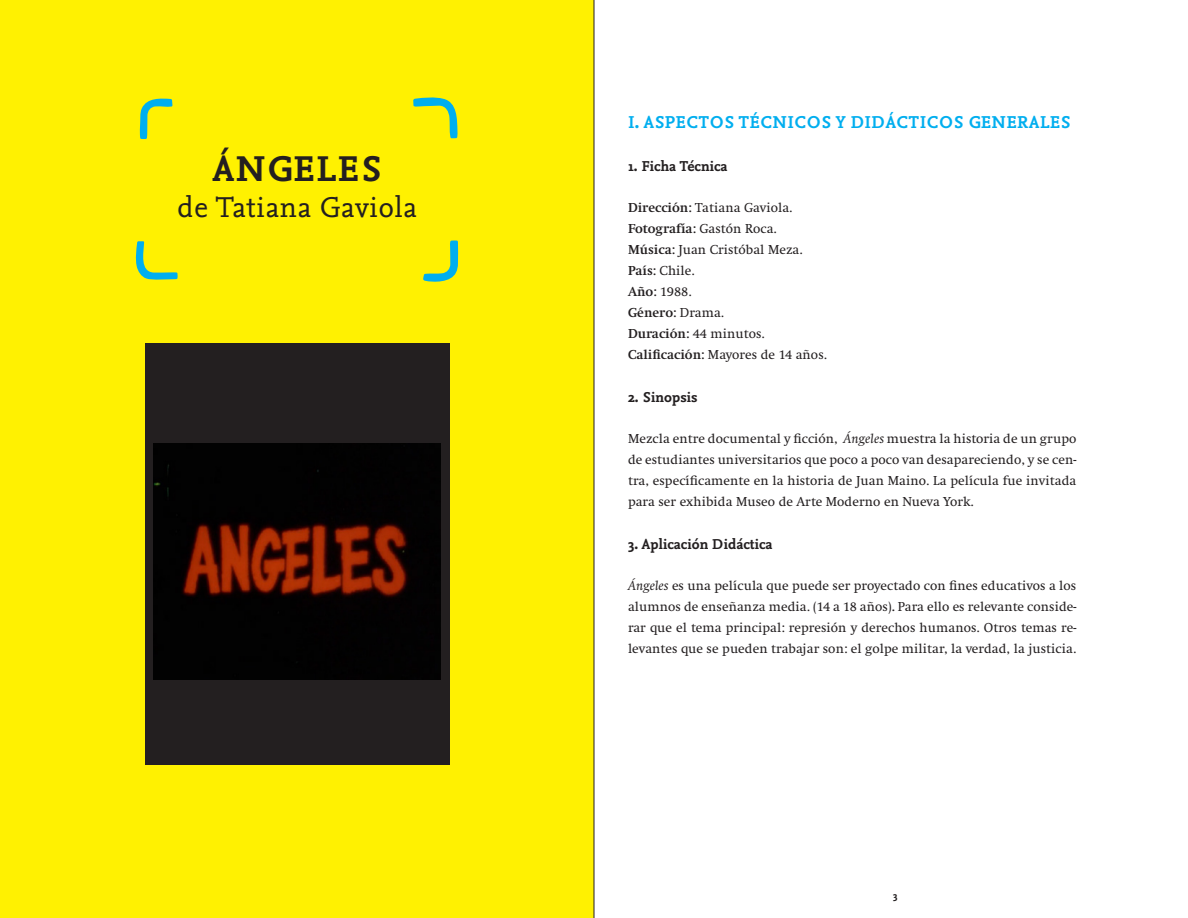
<style>
.page{position:relative;width:1188px;height:918px;background:#fff}
.page>*{position:absolute;margin:0;border:0;box-sizing:border-box;transform-origin:0 0}
.t1{font:700 37.5px "Nexus Mix";letter-spacing:.02em;color:#231f20}
.t2{font:30px "Nexus Mix";letter-spacing:.02em;color:#231f20}
.t3{font:700 18px "Nexus Mix";letter-spacing:.005em;color:#00aeef}
.t4{font:700 15px "Nexus Mix";letter-spacing:.005em;color:#231f20}
.t5{font:13.5px/21px "Swift";letter-spacing:.005em;color:#231f20;text-align:justify}
.t6{font:700 13.5px "Swift";letter-spacing:.005em;color:#231f20}
.t7{font:700 10.5px "Nexus Mix";color:#231f20}
.s1{font-weight:700}
.s2{font-weight:400}
.s3{font-style:italic}
</style>
<div class="page">
<div style="left:0;top:0;width:594px;height:918px;background:#fff101"></div>
<hr style="left:594px;top:0;width:1px;height:918px;background:#231f20">
<svg style="left:413px;top:97px;width:45px;height:41px"></svg>
<svg style="left:135px;top:241px;width:43px;height:39px"></svg>
<svg style="left:139px;top:98px;width:33px;height:41px"></svg>
<svg style="left:423px;top:240px;width:35px;height:42px"></svg>
<div style="left:145px;top:343px;width:304px;height:422px;background:#231f20"></div>
<img style="left:154px;top:443px;width:286px;height:237px">
<p class="t1" style="left:212px;top:145px;width:171px">ÁNGELES</p>
<p class="t2" style="left:177px;top:188px;width:241px">de Tatiana Gaviola</p>
<p class="t3" style="left:628px;top:111px;width:444px">I. ASPECTOS TÉCNICOS Y DIDÁCTICOS GENERALES</p>
<p class="t4" style="left:628px;top:156px;width:101px">1. Ficha Técnica</p>
<p class="t5" style="left:628px;top:197px;width:166px"><span class="s1">Dirección:</span> Tatiana Gaviola.</p>
<p class="t6" style="left:628px;top:221px;width:150px">Fotografía: <span class="s2">Gastón Roca.</span></p>
<p class="t5" style="left:628px;top:239px;width:176px"><span class="s1">Música:</span> Juan Cristóbal Meza.</p>
<p class="t5" style="left:628px;top:260px;width:68px"><span class="s1">País:</span> Chile.</p>
<p class="t5" style="left:628px;top:281px;width:65px"><span class="s1">Año:</span> 1988.</p>
<p class="t6" style="left:628px;top:305px;width:98px">Género: <span class="s2">Drama.</span></p>
<p class="t5" style="left:628px;top:323px;width:138px"><span class="s1">Duración:</span> 44 minutos.</p>
<p class="t5" style="left:628px;top:344px;width:201px"><span class="s1">Calificación:</span> Mayores de 14 años.</p>
<p class="t4" style="left:628px;top:387px;width:71px">2. Sinopsis</p>
<p class="t5" style="left:628px;top:428px;width:450px">Mezcla entre documental y ficción, <span class="s3">Ángeles</span> muestra la historia de un grupo de estudiantes universitarios que poco a poco van desapareciendo, y se cen&shy;tra, específicamente en la historia de Juan Maino. La película fue invitada para ser exhibida Museo de Arte Moderno en Nueva York.</p>
<p class="t4" style="left:628px;top:534px;width:146px">3. Aplicación Didáctica</p>
<p class="t5" style="left:628px;top:575px;width:450px"><span class="s3">Ángeles</span> es una película que puede ser proyectado con fines educativos a los alumnos de enseñanza media. (14 a 18 años)<span class="s1">.</span> Para ello es relevante conside&shy;rar que el tema principal: represión y derechos humanos. Otros temas re&shy;levantes que se pueden trabajar son: el golpe militar, la verdad, la justicia.</p>
<p class="t7" style="left:893px;top:889px;width:6px">3</p>
</div>
